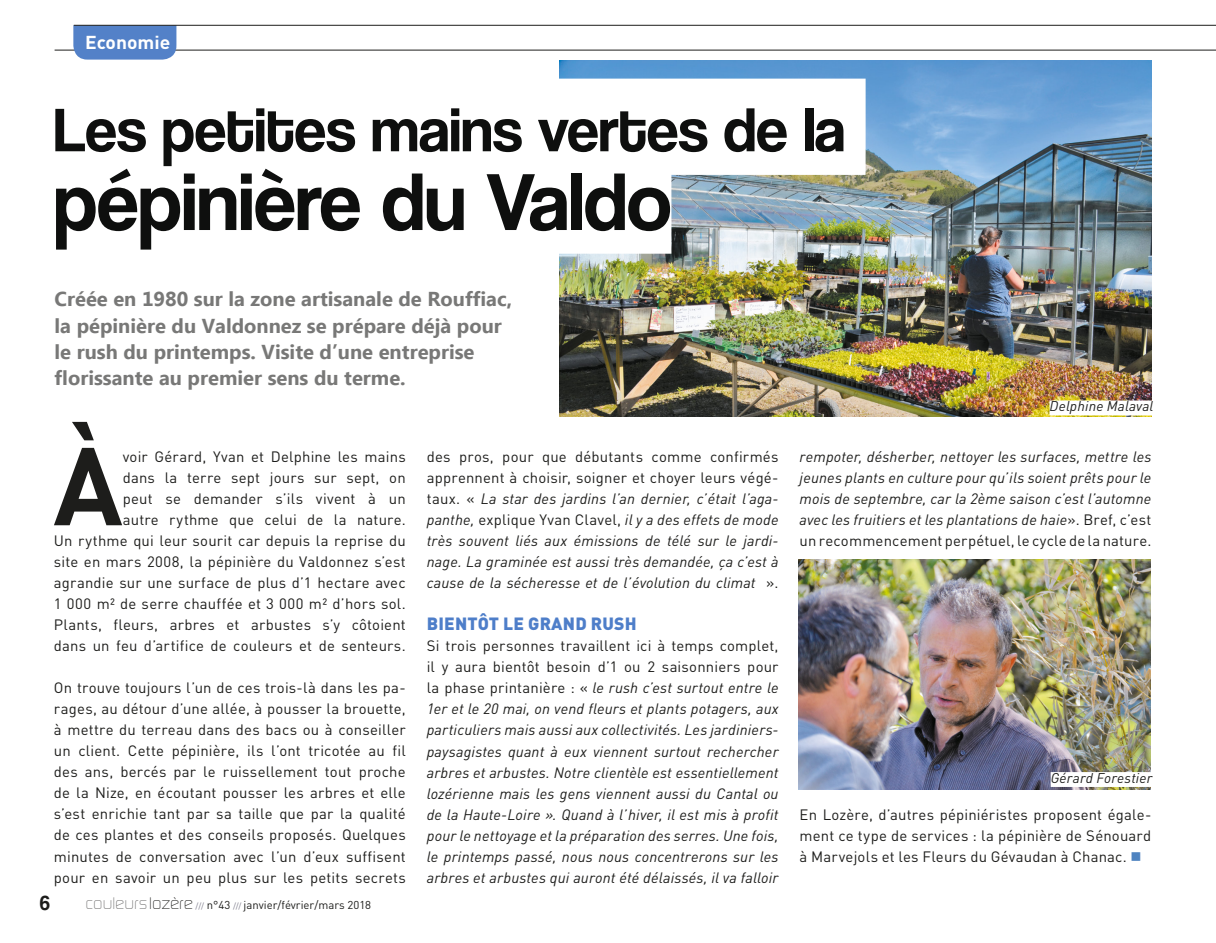
<style>
.page{position:relative;width:1216px;height:943px;background:#fff}
.page>*{position:absolute;margin:0;border:0;box-sizing:border-box;transform-origin:0 0}
.t1{font:700 108.67px "DINOT";color:#1d1d1b}
.t2{font:84px "Coolvetica Rg";color:#0e0f0e}
.t3{font:63.88px "Coolvetica Rg";color:#0e0f0e}
.t4{font:21px "Coolvetica Rg";color:#1d1d1b}
.t5{font:700 20.12px/26.2px "Ebrima";color:#787877}
.t6{font:700 18.55px "DINOT";color:#fff;scale:1.04 1}
.t7{font:900 17.5px "DINOT";letter-spacing:.01em;color:#4e7ec9}
.t8{font:italic 14.88px/21px "DINOT";letter-spacing:.01em;color:#1d1d1b;text-align:justify}
.t9{font:14.88px/21px "DINOT";letter-spacing:.015em;color:#1d1d1b;text-align:justify}
.t10{font:italic 14px "DINOT";letter-spacing:.015em;color:#1d1d1b}
.t11{font:11.38px "DINOT";color:#1d1d1b}
.s1{font-family:"Digital Sans EF";font-weight:300;font-size:17.5px;color:#706f6f}
.s2{font-family:"Digital Sans EF";font-weight:300;font-size:17.5px}
.s3{font-size:8.4px;color:#82808f}
.s4{font-style:normal}
.s5{color:#4e83c0}
</style>
<div class="page">
<img style="left:559px;top:60px;width:592px;height:356px">
<div style="left:54px;top:79px;width:811px;height:96px;background:#fff"></div>
<div style="left:54px;top:157px;width:617px;height:97px;background:#fff"></div>
<img style="left:798px;top:560px;width:352px;height:229px">
<div style="left:1050px;top:772px;width:102px;height:15px;background:#fff"></div>
<div style="left:1049px;top:400px;width:104px;height:15px;background:#fff"></div>
<hr style="left:55px;top:50px;width:1160px;height:1px;background:#1d1d1b">
<div style="left:73px;top:25px;width:103px;height:35px;background:#5381c8"></div>
<hr style="left:74px;top:25px;width:1141px;height:1px;background:#1d1d1b">
<p class="t6" style="left:85px;top:30px;width:83px">Economie</p>
<h3 class="t3" style="left:54px;top:92px;width:792px">Les petites mains vertes de la</h3>
<h2 class="t2" style="left:54px;top:153px;width:619px">pépinière du Valdo</h2>
<h3 class="t5" style="left:55px;top:287px;width:459px">Créée en 1980 sur la zone artisanale de Rouffiac, la pépinière du Valdonnez se prépare déjà pour le rush du printemps. Visite d’une entreprise florissante au premier sens du terme.</h3>
<h1 class="t1" style="left:53px;top:415px;width:71px">À</h1>
<p class="t9" style="left:54px;top:446px;width:353px;text-align:right">voir Gérard, Yvan et Delphine les mains<br>dans la terre sept jours sur sept, on<br>peut se demander s’ils vivent à un<br>autre rythme que celui de la nature.<br>Un rythme qui leur sourit car depuis la reprise du site en mars 2008, la pépinière du Valdonnez s’est agrandie sur une surface de plus d’1 hectare avec 1 000 m² de serre chauffée et 3 000 m² d’hors sol.<br>Plants, fleurs, arbres et arbustes s’y côtoient dans un feu d’artifice de couleurs et de senteurs.</p>
<p class="t9" style="left:54px;top:677px;width:353px">On trouve toujours l’un de ces trois-là dans les pa&shy;rages, au détour d’une allée, à pousser la brouette, à mettre du terreau dans des bacs ou à conseiller un client. Cette pépinière, ils l’ont tricotée au fil des ans, bercés par le ruissellement tout proche de la Nize, en écoutant pousser les arbres et elle s’est enrichie tant par sa taille que par la qualité de ces plantes et des conseils proposés. Quelques minutes de conversation avec l’un d’eux suffisent pour en savoir un peu plus sur les petits secrets</p>
<h3 class="t4" style="left:40px;top:890px;width:12px">6</h3>
<p class="t11" style="left:86px;top:897px;width:287px"><span class="s1">couleurs</span> <span class="s2">lozère</span> <span class="s3">///</span> n°43 <span class="s3">///</span> janvier/février/mars 2018</p>
<p class="t8" style="left:427px;top:446px;width:353px"><span class="s4">des pros, pour que débutants comme confirmés apprennent à choisir, soigner et choyer leurs végé&shy;taux. «</span> La star des jardins l’an dernier, c’était l’aga&shy;panthe, <span class="s4">explique Yvan Clavel,</span> il y a des effets de mode très souvent liés aux émissions de télé sur le jardi&shy;nage. La graminée est aussi très demandée, ça c’est à cause de la sécheresse et de l’évolution du climat <span class="s4">».</span></p>
<p class="t7" style="left:427px;top:612px;width:211px">BIENTÔT LE GRAND RUSH</p>
<p class="t8" style="left:427px;top:635px;width:353px"><span class="s4">Si trois personnes travaillent ici à temps complet, il y aura bientôt besoin d’1 ou 2 saisonniers pour la phase printanière : «</span> le rush c’est surtout entre le 1er et le 20 mai, on vend fleurs et plants potagers, aux particuliers mais aussi aux collectivités. Les jardiniers&shy;paysagistes quant à eux viennent surtout rechercher arbres et arbustes. Notre clientèle est essentiellement lozérienne mais les gens viennent aussi du Cantal ou de la Haute-Loire ». Quand à l’hiver, il est mis à profit pour le nettoyage et la préparation des serres. Une fois, le printemps passé, nous nous concentrerons sur les arbres et arbustes qui auront été délaissés, il va falloir</p>
<p class="t10" style="left:1049px;top:397px;width:105px">Delphine Malaval</p>
<p class="t8" style="left:799px;top:446px;width:353px">rempoter, désherber, nettoyer les surfaces, mettre les jeunes plants en culture pour qu’ils soient prêts pour le mois de septembre, car la 2ème saison c’est l’automne avec les fruitiers et les plantations de haie<span class="s4">». Bref, c’est un recommencement perpétuel, le cycle de la nature.</span></p>
<p class="t10" style="left:1050px;top:768px;width:103px">Gérard Forestier</p>
<p class="t9" style="left:799px;top:803px;width:353px">En Lozère, d’autres pépiniéristes proposent égale&shy;ment ce type de services : la pépinière de Sénouard à Marvejols et les Fleurs du Gévaudan à Chanac. <span class="s5">■</span></p>
</div>
